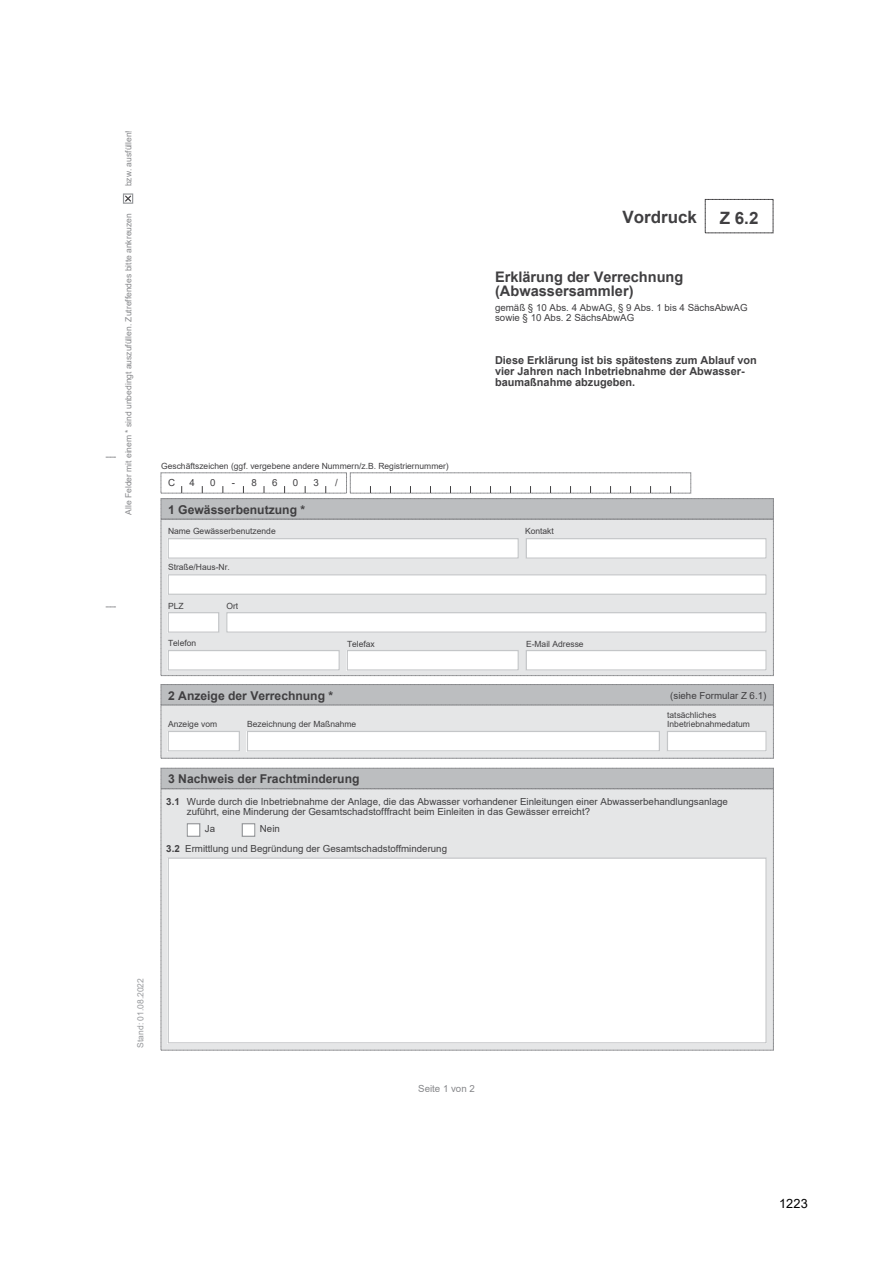
<style>
.page{position:relative;width:893px;height:1263px;background:#fff}
.page>*{position:absolute;margin:0;border:0;box-sizing:border-box;transform-origin:0 0}
.t1{font:700 16.95px "Arial";color:#403f41}
.t2{font:700 14.55px/14.5px "Arial";color:#403f41}
.t3{font:12.75px "Arial";color:#000}
.t4{font:700 12.15px "Arial";color:#403f41}
.t5{font:700 10.95px/10.9px "Arial";color:#403f41}
.t6{font:9.75px/9.8px "Arial";color:#403f41}
.t7{font:9.75px "Arial";color:#86878a}
.t8{font:700 9.75px "Arial";color:#403f41}
.t9{font:8.55px "Arial";color:#403f41}
.t10{font:8.55px "Arial";color:#86878a}
.t11{font:8.55px "Arial";color:#96989b}
.s1{font-weight:700}
</style>
<div class="page">
<div style="left:161px;top:789px;width:612px;height:261px;background:#e5e6e7"></div>
<div style="left:161px;top:789px;width:613px;height:261px;border:1px dashed #86878a"></div>
<div style="left:161px;top:768px;width:613px;height:21px;background:#bcbec0"></div>
<div style="left:161px;top:768px;width:613px;height:21px;border:1px dashed #86878a"></div>
<div style="left:161px;top:519px;width:612px;height:156px;background:#e5e6e7"></div>
<div style="left:161px;top:519px;width:613px;height:157px;border:1px dashed #86878a"></div>
<div style="left:161px;top:498px;width:613px;height:21px;background:#bcbec0"></div>
<div style="left:161px;top:498px;width:613px;height:21px;border:1px dashed #86878a"></div>
<div style="left:161px;top:705px;width:612px;height:53px;background:#e5e6e7"></div>
<div style="left:161px;top:705px;width:613px;height:53px;border:1px dashed #86878a"></div>
<div style="left:161px;top:684px;width:613px;height:21px;background:#bcbec0"></div>
<div style="left:161px;top:684px;width:613px;height:21px;border:1px dashed #86878a"></div>
<div style="left:705px;top:199px;width:69px;height:34px;border:1px dashed #403f41"></div>
<div style="left:123px;top:193px;width:10px;height:11px;border:1px solid #96989b"></div>
<svg style="left:124px;top:194px;width:9px;height:9px"></svg>
<div style="left:168px;top:538px;width:351px;height:21px;background:#fff"></div>
<div style="left:168px;top:538px;width:351px;height:21px;border:1px solid #c4c6c8"></div>
<div style="left:526px;top:538px;width:241px;height:21px;background:#fff"></div>
<div style="left:526px;top:538px;width:241px;height:21px;border:1px solid #c4c6c8"></div>
<div style="left:168px;top:574px;width:599px;height:21px;background:#fff"></div>
<div style="left:168px;top:574px;width:599px;height:21px;border:1px solid #c4c6c8"></div>
<div style="left:168px;top:612px;width:51px;height:21px;background:#fff"></div>
<div style="left:168px;top:612px;width:51px;height:21px;border:1px solid #c4c6c8"></div>
<div style="left:226px;top:612px;width:541px;height:21px;background:#fff"></div>
<div style="left:226px;top:612px;width:541px;height:21px;border:1px solid #c4c6c8"></div>
<div style="left:168px;top:650px;width:172px;height:21px;background:#fff"></div>
<div style="left:168px;top:650px;width:172px;height:21px;border:1px solid #c4c6c8"></div>
<div style="left:347px;top:650px;width:172px;height:21px;background:#fff"></div>
<div style="left:347px;top:650px;width:172px;height:21px;border:1px solid #c4c6c8"></div>
<div style="left:526px;top:650px;width:241px;height:21px;background:#fff"></div>
<div style="left:526px;top:650px;width:241px;height:21px;border:1px solid #c4c6c8"></div>
<div style="left:168px;top:731px;width:72px;height:20px;background:#fff"></div>
<div style="left:168px;top:731px;width:72px;height:20px;border:1px solid #c4c6c8"></div>
<div style="left:247px;top:731px;width:413px;height:20px;background:#fff"></div>
<div style="left:247px;top:731px;width:413px;height:20px;border:1px solid #c4c6c8"></div>
<div style="left:667px;top:731px;width:100px;height:20px;background:#fff"></div>
<div style="left:667px;top:731px;width:100px;height:20px;border:1px solid #c4c6c8"></div>
<div style="left:187px;top:823px;width:13px;height:14px;background:#fff"></div>
<div style="left:187px;top:823px;width:13px;height:14px;border:1px solid #96989b"></div>
<div style="left:242px;top:823px;width:13px;height:14px;background:#fff"></div>
<div style="left:242px;top:823px;width:13px;height:14px;border:1px solid #96989b"></div>
<div style="left:168px;top:857px;width:599px;height:186px;background:#fff"></div>
<div style="left:168px;top:857px;width:599px;height:186px;border:1px solid #c4c6c8"></div>
<p class="t10" style="left:123px;top:186px;width:58px;rotate:-90deg">bzw. ausfüllen!</p>
<p class="t10" style="left:123px;top:515px;width:303px;rotate:-90deg">Alle Felder mit einem * sind unbedingt auszufüllen. Zutreffendes bitte ankreuzen</p>
<h1 class="t1" style="left:622px;top:205px;width:76px">Vordruck</h1>
<h1 class="t1" style="left:720px;top:206px;width:40px">Z 6.2</h1>
<h2 class="t2" style="left:495px;top:269px;width:190px">Erklärung der Verrechnung (Abwassersammler)</h2>
<p class="t6" style="left:495px;top:303px;width:254px">gemäß § 10 Abs. 4 AbwAG, § 9 Abs. 1 bis 4 SächsAbwAG sowie § 10 Abs. 2 SächsAbwAG</p>
<p class="t9" style="left:161px;top:460px;width:289px">Geschäftszeichen (ggf. vergebene andere Nummern/z.B. Registriernummer)</p>
<p class="t6" style="left:168px;top:478px;width:9px">C</p>
<p class="t6" style="left:189px;top:478px;width:7px">4</p>
<p class="t6" style="left:210px;top:478px;width:7px">0</p>
<p class="t6" style="left:232px;top:478px;width:27px">- 8</p>
<p class="t6" style="left:272px;top:478px;width:7px">6</p>
<p class="t6" style="left:293px;top:478px;width:7px">0</p>
<p class="t6" style="left:313px;top:478px;width:7px">3</p>
<p class="t6" style="left:335px;top:478px;width:4px">/</p>
<p class="t4" style="left:168px;top:501px;width:138px">1 Gewässerbenutzung *</p>
<p class="t5" style="left:495px;top:355px;width:263px">Diese Erklärung ist bis spätestens zum Ablauf von vier Jahren nach Inbetriebnahme der Abwasser&shy;baumaßnahme abzugeben.</p>
<p class="t9" style="left:168px;top:525px;width:109px">Name Gewässerbenutzende</p>
<p class="t9" style="left:168px;top:561px;width:63px">Straße/Haus-Nr.</p>
<p class="t9" style="left:168px;top:600px;width:17px">PLZ</p>
<p class="t9" style="left:227px;top:600px;width:13px">Ort</p>
<p class="t9" style="left:168px;top:637px;width:30px">Telefon</p>
<p class="t9" style="left:526px;top:638px;width:59px">E-Mail Adresse</p>
<p class="t9" style="left:525px;top:525px;width:30px">Kontakt</p>
<p class="t9" style="left:347px;top:638px;width:29px">Telefax</p>
<p class="t4" style="left:168px;top:687px;width:167px">2 Anzeige der Verrechnung *</p>
<p class="t9" style="left:247px;top:718px;width:111px">Bezeichnung der Maßnahme</p>
<p class="t6" style="left:670px;top:690px;width:98px">(siehe Formular Z 6.1)</p>
<p class="t9" style="left:667px;top:709px;width:51px">tatsächliches</p>
<p class="t9" style="left:168px;top:718px;width:51px">Anzeige vom</p>
<p class="t9" style="left:667px;top:718px;width:84px">Inbetriebnahmedatum</p>
<p class="t4" style="left:168px;top:771px;width:193px">3 Nachweis der Frachtminderung</p>
<p class="t6" style="left:187px;top:796px;width:543px">Wurde durch die Inbetriebnahme der Anlage, die das Abwasser vorhandener Einleitungen einer Abwasserbehandlungsanlage zuführt, eine Minderung der Gesamtschadstofffracht beim Einleiten in das Gewässer erreicht?</p>
<p class="t8" style="left:166px;top:794px;width:15px">3.1</p>
<p class="t6" style="left:166px;top:844px;width:282px"><span class="s1">3.2</span> Ermittlung und Begründung der Gesamtschadstoffminderung</p>
<p class="t6" style="left:205px;top:824px;width:12px">Ja</p>
<p class="t6" style="left:260px;top:824px;width:21px">Nein</p>
<p class="t11" style="left:135px;top:1047px;width:71px;rotate:-90deg">Stand: 01.08.2022</p>
<p class="t7" style="left:418px;top:1081px;width:58px">Seite 1 von 2</p>
<h3 class="t3" style="left:779px;top:1194px;width:30px">1223</h3>
</div>
